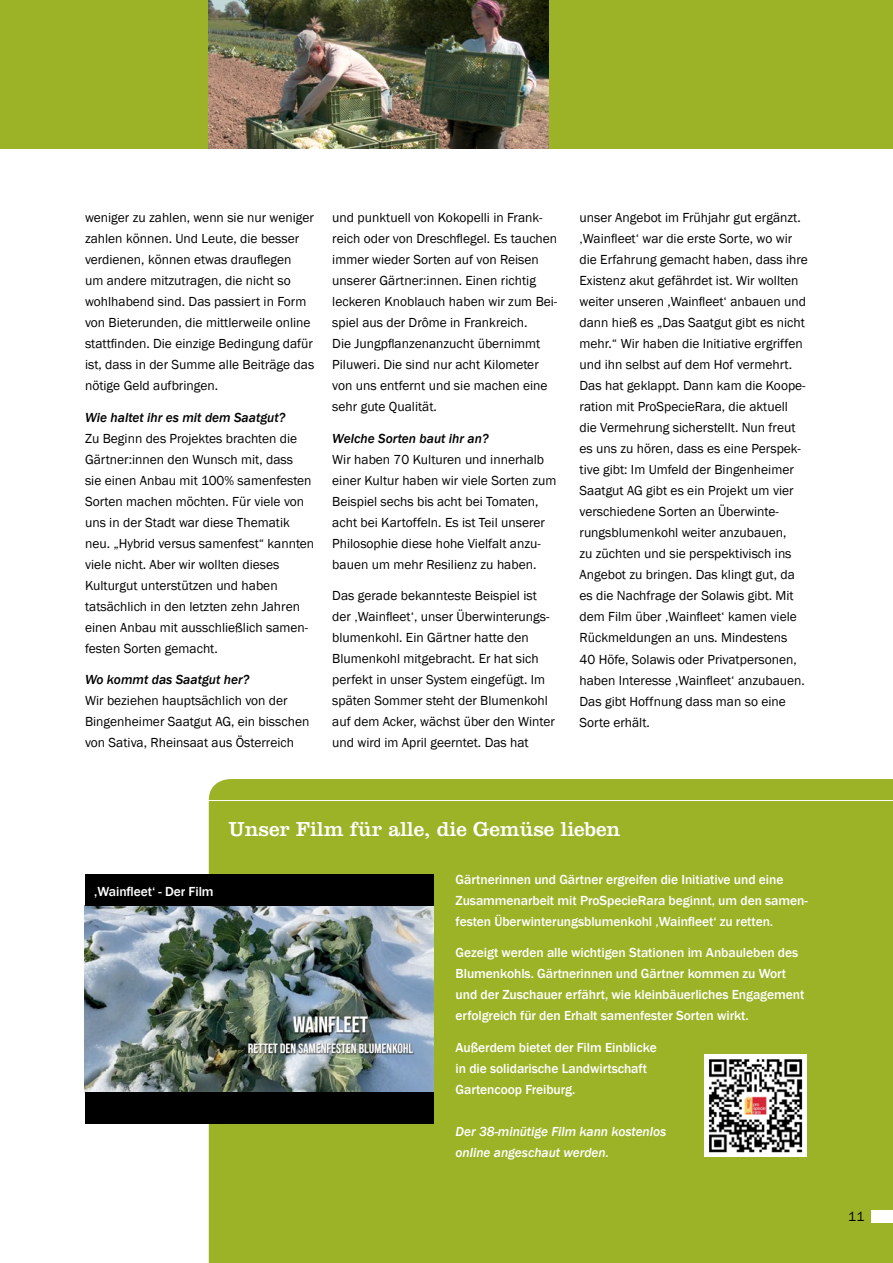
<style>
.page{position:relative;width:893px;height:1263px;background:#fff}
.page>*{position:absolute;margin:0;border:0;box-sizing:border-box;transform-origin:0 0}
.t1{font:21px "Clarendon";letter-spacing:-.005em;color:#fff}
.t2{font:13.5px/21px "Franklin Gothic";color:#000}
.t3{font:500 13.5px/21px "Franklin Gothic";letter-spacing:-.005em;color:#fff}
.t4{font:italic 500 13.5px "Franklin Gothic";color:#000}
.t5{font:italic 500 13.5px/21px "Franklin Gothic";letter-spacing:-.005em;color:#fff}
</style>
<div class="page">
<div style="left:209px;top:779px;width:684px;height:484px;background:#9cb227"></div>
<hr style="left:196px;top:800px;width:697px;height:1px;background:#fff">
<img style="left:704px;top:1054px;width:102px;height:103px">
<img style="left:85px;top:905px;width:348px;height:188px">
<div style="left:85px;top:874px;width:348px;height:31px;background:#000"></div>
<div style="left:85px;top:1093px;width:348px;height:31px;background:#000"></div>
<div style="left:0;top:0;width:893px;height:149px;background:#9cb227"></div>
<img style="left:209px;top:0;width:340px;height:149px">
<div style="left:872px;top:1210px;width:21px;height:12px;background:#fff"></div>
<p class="t2" style="left:85px;top:207px;width:231px">weniger zu zahlen, wenn sie nur weniger zahlen können. Und Leute, die besser verdienen, können etwas drauflegen<br>um andere mitzutragen, die nicht so wohlhabend sind. Das passiert in Form von Bieterunden, die mittlerweile online stattfinden. Die einzige Bedingung dafür ist, dass in der Summe alle Beiträge das nötige Geld aufbringen.</p>
<p class="t4" style="left:85px;top:409px;width:202px">Wie haltet ihr es mit dem Saatgut?</p>
<p class="t2" style="left:85px;top:428px;width:231px">Zu Beginn des Projektes brachten die Gärtner:innen den Wunsch mit, dass<br>sie einen Anbau mit 100% samenfesten Sorten machen möchten. Für viele von uns in der Stadt war diese Thematik neu. „Hybrid versus samenfest“ kannten viele nicht. Aber wir wollten dieses Kulturgut unterstützen und haben tatsächlich in den letzten zehn Jahren einen Anbau mit ausschließlich samen&shy;festen Sorten gemacht.</p>
<p class="t4" style="left:85px;top:671px;width:166px">Wo kommt das Saatgut her?</p>
<p class="t2" style="left:85px;top:690px;width:226px">Wir beziehen hauptsächlich von der<br>Bingenheimer Saatgut AG, ein bisschen von Sativa, Rheinsaat aus Österreich</p>
<p class="t2" style="left:332px;top:207px;width:226px">und punktuell von Kokopelli in Frank&shy;reich oder von Dreschflegel. Es tauchen immer wieder Sorten auf von Reisen unserer Gärtner:innen. Einen richtig leckeren Knoblauch haben wir zum Bei&shy;spiel aus der Drôme in Frankreich.<br>Die Jungpflanzenanzucht übernimmt Piluweri. Die sind nur acht Kilometer von uns entfernt und sie machen eine sehr gute Qualität.</p>
<p class="t4" style="left:332px;top:430px;width:158px">Welche Sorten baut ihr an?</p>
<p class="t2" style="left:332px;top:449px;width:226px">Wir haben 70 Kulturen und innerhalb einer Kultur haben wir viele Sorten zum Beispiel sechs bis acht bei Tomaten, acht bei Kartoffeln. Es ist Teil unserer Philosophie diese hohe Vielfalt anzu&shy;bauen um mehr Resilienz zu haben.</p>
<p class="t2" style="left:332px;top:586px;width:224px">Das gerade bekannteste Beispiel ist der ‚Wainfleet‘, unser Überwinterungs&shy;blumenkohl. Ein Gärtner hatte den Blumenkohl mitgebracht. Er hat sich perfekt in unser System eingefügt. Im späten Sommer steht der Blumenkohl auf dem Acker, wächst über den Winter und wird im April geerntet. Das hat</p>
<p class="t2" style="left:579px;top:208px;width:230px">unser Angebot im Frühjahr gut ergänzt. ‚Wainfleet‘ war die erste Sorte, wo wir die Erfahrung gemacht haben, dass ihre Existenz akut gefährdet ist. Wir wollten weiter unseren ,Wainfleet‘ anbauen und dann hieß es „Das Saatgut gibt es nicht mehr.“ Wir haben die Initiative ergriffen und ihn selbst auf dem Hof vermehrt.<br>Das hat geklappt. Dann kam die Koope&shy;ration mit ProSpecieRara, die aktuell die Vermehrung sicherstellt. Nun freut es uns zu hören, dass es eine Perspek&shy;tive gibt: Im Umfeld der Bingenheimer Saatgut AG gibt es ein Projekt um vier verschiedene Sorten an Überwinte&shy;rungsblumenkohl weiter anzubauen,<br>zu züchten und sie perspektivisch ins Angebot zu bringen. Das klingt gut, da es die Nachfrage der Solawis gibt. Mit dem Film über ‚Wainfleet‘ kamen viele Rückmeldungen an uns. Mindestens<br>40 Höfe, Solawis oder Privatpersonen, haben Interesse ,Wainfleet‘ anzubauen.<br>Das gibt Hoffnung dass man so eine Sorte erhält.</p>
<p class="t3" style="left:94px;top:881px;width:121px">,Wainfleet‘ - Der Film</p>
<h1 class="t1" style="left:228px;top:816px;width:394px">Unser Film für alle, die Gemüse lieben</h1>
<p class="t3" style="left:456px;top:869px;width:354px">Gärtnerinnen und Gärtner ergreifen die Initiative und eine<br>Zusammenarbeit mit ProSpecieRara beginnt, um den samen&shy;festen Überwinterungsblumenkohl ‚Wainfleet‘ zu retten.</p>
<p class="t3" style="left:456px;top:942px;width:350px">Gezeigt werden alle wichtigen Stationen im Anbauleben des Blumenkohls. Gärtnerinnen und Gärtner kommen zu Wort und der Zuschauer erfährt, wie kleinbäuerliches Engagement erfolgreich für den Erhalt samenfester Sorten wirkt.</p>
<p class="t3" style="left:456px;top:1037px;width:203px">Außerdem bietet der Film Einblicke in die solidarische Landwirtschaft<br>Gartencoop Freiburg.</p>
<p class="t5" style="left:456px;top:1121px;width:212px">Der 38-minütige Film kann kostenlos online angeschaut werden.</p>
<p class="t2" style="left:848px;top:1207px;width:18px">11</p>
</div>
